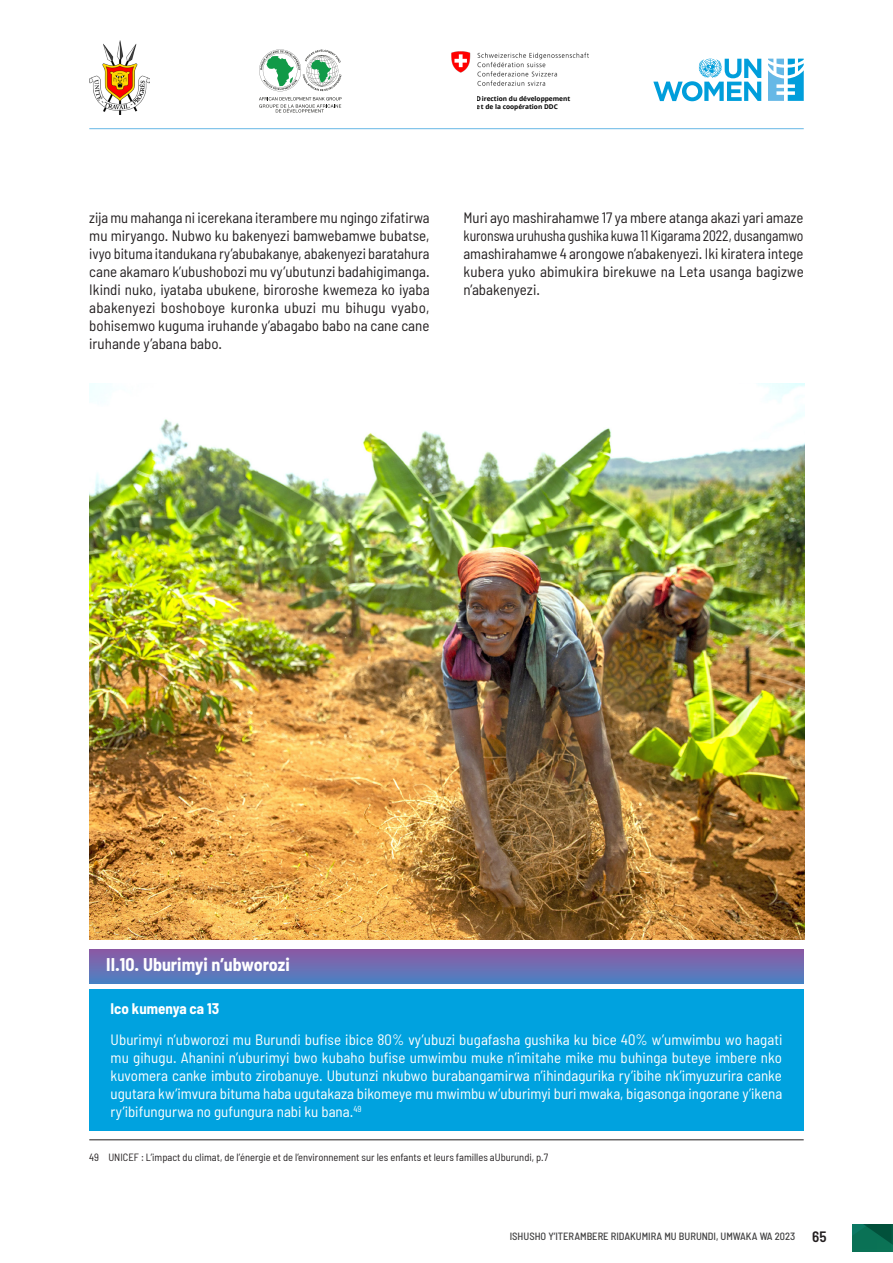
<style>
.page{position:relative;width:893px;height:1263px;background:#fff}
.page>*{position:absolute;margin:0;border:0;box-sizing:border-box;transform-origin:0 0}
.TABLE_HEADER_2{font:700 semi-condensed 18px "Barlow";color:#fff}
.t1{font:semi-condensed 15px/18px "Barlow";color:#231f20;text-align:justify}
.t2{font:semi-condensed 15px/18px "Barlow";color:#fff;text-align:justify}
.t3{font:700 semi-condensed 15px "Barlow";color:#fff}
.FOOTNOTE{font:semi-condensed 10.5px "Barlow";color:#231f20}
.t4{font:500 semi-condensed 10.5px "Barlow";color:#414142}
.t5{font:700 6.6px/8.7px "Open Sans";color:#000}
.s1{font-weight:600;font-size:15px;color:#231f20}
</style>
<div class="page">
<svg style="left:853px;top:1224px;width:40px;height:27px"></svg>
<hr style="left:89px;top:128px;width:715px;height:1px;background:#66b8e6">
<img style="left:451px;top:51px;width:138px;height:35px">
<svg style="left:259px;top:97px;width:83px;height:16px"></svg>
<svg style="left:259px;top:49px;width:83px;height:42px"></svg>
<img style="left:89px;top:41px;width:60px;height:74px">
<svg style="left:653px;top:58px;width:108px;height:43px"></svg>
<svg style="left:768px;top:59px;width:36px;height:42px"></svg>
<div style="left:89px;top:950px;width:715px;height:34px;background:linear-gradient(to bottom,#8d5aa4,#4b82c3)"></div>
<div style="left:89px;top:989px;width:715px;height:142px;background:#00a2df"></div>
<hr style="left:89px;top:1139px;width:715px;height:1px;background:#231f20">
<img style="left:89px;top:383px;width:716px;height:557px">
<p class="t5" style="left:477px;top:94px;width:95px">Direction du développement et de la coopération DDC</p>
<p class="t1" style="left:89px;top:209px;width:342px">zija mu mahanga ni icerekana iterambere mu ngingo zifatirwa mu miryango. Nubwo ku bakenyezi bamwebamwe bubatse, ivyo bituma itandukana ry’abubakanye, abakenyezi baratahura cane akamaro k’ubushobozi mu vy’ubutunzi badahigimanga.<br>Ikindi nuko, iyataba ubukene, biroroshe kwemeza ko iyaba abakenyezi boshoboye kuronka ubuzi mu bihugu vyabo, bohisemwo kuguma iruhande y’abagabo babo na cane cane iruhande y’abana babo.</p>
<p class="t1" style="left:463px;top:209px;width:342px">Muri ayo mashirahamwe 17 ya mbere atanga akazi yari amaze kuronswa uruhusha gushika kuwa 11 Kigarama 2022, dusangamwo amashirahamwe 4 arongowe n’abakenyezi. Iki kiratera intege kubera yuko abimukira birekuwe na Leta usanga bagizwe n’abakenyezi.</p>
<p class="TABLE_HEADER_2" style="left:106px;top:953px;width:185px">II.10. Uburimyi n’ubworozi</p>
<p class="t3" style="left:111px;top:999px;width:110px">Ico kumenya ca 13</p>
<p class="t2" style="left:111px;top:1030px;width:673px">Uburimyi n’ubworozi mu Burundi bufise ibice 80% vy’ubuzi bugafasha gushika ku bice 40% w’umwimbu wo hagati mu gihugu. Ahanini n’uburimyi bwo kubaho bufise umwimbu muke n’imitahe mike mu buhinga buteye imbere nko kuvomera canke imbuto zirobanuye. Ubutunzi nkubwo burabangamirwa n’ihindagurika ry’ibihe nk’imyuzurira canke ugutara kw’imvura bituma haba ugutakaza bikomeye mu mwimbu w’uburimyi buri mwaka, bigasonga ingorane y’ikena ry’ibifungurwa no gufungura nabi ku bana.<sup>49</sup></p>
<p class="FOOTNOTE" style="left:89px;top:1150px;width:460px">49 UNICEF : L’impact du climat, de l’énergie et de l’environnement sur les enfants et leurs familles aUburundi, p.7</p>
<p class="t4" style="left:510px;top:1230px;width:318px">ISHUSHO Y’ITERAMBERE RIDAKUMIRA MU BURUNDI, UMWAKA WA 2023 <span class="s1">65</span></p>
</div>
